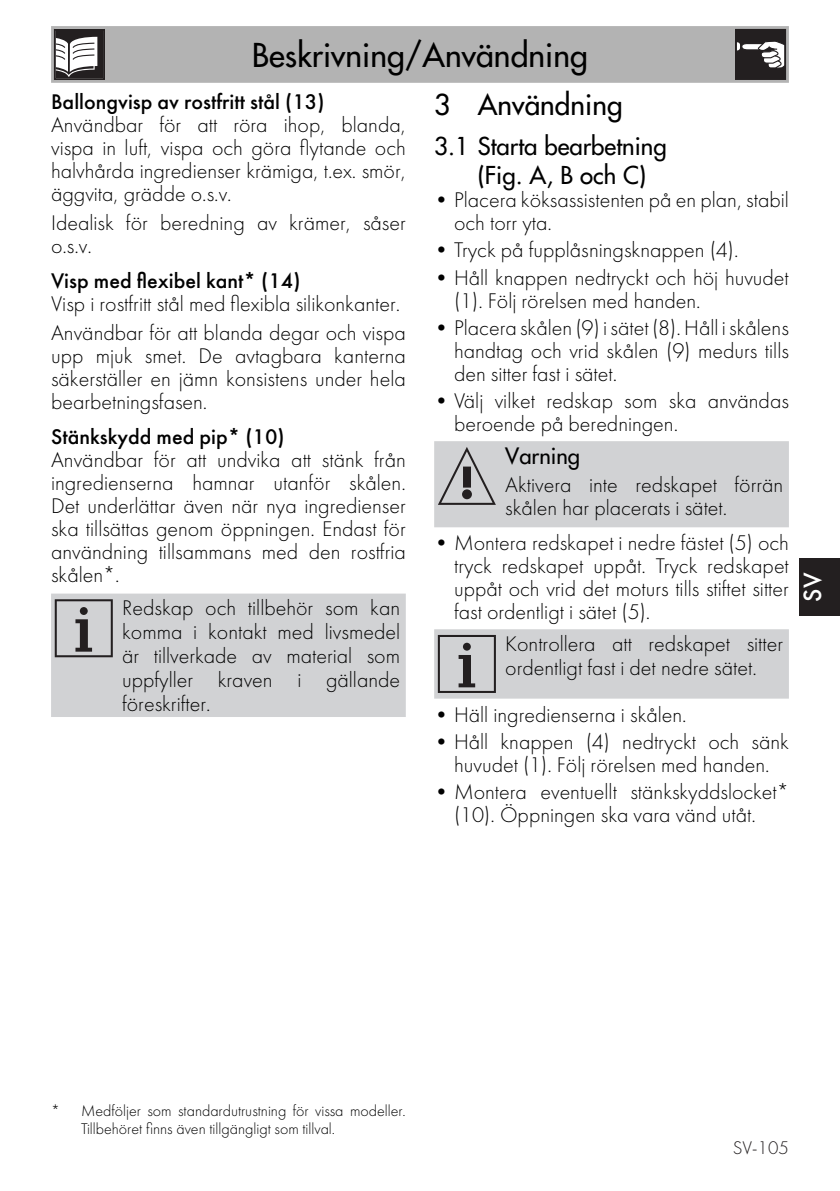
<style>
.page{position:relative;width:840px;height:1191px;background:#fff}
.page>*{position:absolute;margin:0;border:0;box-sizing:border-box;transform-origin:0 0}
.t1{font:32px "Futura";color:#000}
.t2{font:28px "Futura";color:#000}
.t3{font:500 26px "Futura";color:#fff}
.t4{font:24px/28.8px "Futura";color:#000}
.t5{font:300 22px/23px "Futura";color:#000}
.t6{font:500 22px "Futura";color:#000}
.t7{font:22px "Futura";color:#000}
.t8{font:300 19px "Futura";color:#231f20}
.t9{font:300 16px/18px "Futura";color:#000}
</style>
<div class="page">
<div style="left:799px;top:558px;width:40px;height:58px;background:#231f20"></div>
<div style="left:51px;top:26px;width:737px;height:57px;background:#b3b3b3"></div>
<svg style="left:54px;top:29px;width:51px;height:51px"></svg>
<svg style="left:734px;top:29px;width:51px;height:51px;background:#504d4e"></svg>
<div style="left:51px;top:593px;width:354px;height:124px;background:#d1d2d4"></div>
<svg style="left:55px;top:599px;width:58px;height:58px;background:#a8a8a9"></svg>
<div style="left:434px;top:441px;width:354px;height:86px;background:#d1d2d4"></div>
<div style="left:434px;top:629px;width:354px;height:69px;background:#d1d2d4"></div>
<h1 class="t1" style="left:252px;top:34px;width:337px">Beskrivning/Användning</h1>
<p class="t6" style="left:51px;top:88px;width:275px">Ballongvisp av rostfritt stål (13)</p>
<p class="t5" style="left:51px;top:113px;width:356px;text-align:justify">Användbar för att röra ihop, blanda, vispa in luft, vispa och göra flytande och halvhårda ingredienser krämiga, t.ex. smör, äggvita, grädde o.s.v.</p>
<p class="t5" style="left:51px;top:211px;width:356px">Idealisk för beredning av krämer, såser o.s.v.</p>
<p class="t6" style="left:51px;top:267px;width:251px">Visp med flexibel kant* (14)</p>
<p class="t5" style="left:51px;top:290px;width:356px;line-height:28.6px">Visp i rostfritt stål med flexibla silikonkanter.<br>Användbar för att blanda degar och vispa</p>
<p class="t5" style="left:51px;top:344px;width:356px;text-align:justify">upp mjuk smet. De avtagbara kanterna säkerställer en jämn konsistens under hela bearbetningsfasen.</p>
<p class="t6" style="left:51px;top:423px;width:235px">Stänkskydd med pip* (10)</p>
<p class="t5" style="left:51px;top:448px;width:356px;text-align:justify">Användbar för att undvika att stänk från ingredienserna hamnar utanför skålen.<br>Det underlättar även när nya ingredienser ska tillsättas genom öppningen. Endast för användning tillsammans med den rostfria skålen*.</p>
<p class="t5" style="left:122px;top:596px;width:279px;line-height:24px;text-align:justify">Redskap och tillbehör som kan komma i kontakt med livsmedel är tillverkade av material som uppfyller kraven i gällande föreskrifter.</p>
<p class="t2" style="left:434px;top:87px;width:190px">3 Användning</p>
<p class="t4" style="left:477px;top:132px;width:190px;text-indent:-44px">3.1 Starta bearbetning (Fig. A, B och C)</p>
<p class="t5" style="left:454px;top:188px;width:336px;text-indent:-20px">• Placera köksassistenten på en plan, stabil och torr yta.</p>
<p class="t5" style="left:434px;top:239px;width:305px">• Tryck på fupplåsningsknappen (4).</p>
<p class="t5" style="left:454px;top:266px;width:336px;text-indent:-20px">• Håll knappen nedtryckt och höj huvudet (1). Följ rörelsen med handen.</p>
<p class="t5" style="left:454px;top:316px;width:336px;text-align:justify;text-indent:-20px">• Placera skålen (9) i sätet (8). Håll i skålens handtag och vrid skålen (9) medurs tills den sitter fast i sätet.</p>
<p class="t5" style="left:454px;top:389px;width:336px;text-indent:-20px">• Välj vilket redskap som ska användas beroende på beredningen.</p>
<p class="t7" style="left:505px;top:442px;width:76px">Varning</p>
<p class="t5" style="left:505px;top:473px;width:279px">Aktivera inte redskapet förrän skålen har placerats i sätet.</p>
<p class="t5" style="left:454px;top:531px;width:336px;text-align:justify;text-indent:-20px">• Montera redskapet i nedre fästet (5) och tryck redskapet uppåt. Tryck redskapet uppåt och vrid det moturs tills stiftet sitter fast ordentligt i sätet (5).</p>
<p class="t5" style="left:505px;top:632px;width:279px;line-height:24px">Kontrollera att redskapet sitter ordentligt fast i det nedre sätet.</p>
<p class="t5" style="left:434px;top:703px;width:254px">• Häll ingredienserna i skålen.</p>
<p class="t5" style="left:434px;top:730px;width:356px;text-align:center">• Håll knappen (4) nedtryckt och sänk huvudet (1). Följ rörelsen med handen.</p>
<p class="t5" style="left:434px;top:780px;width:356px;text-align:center">• Montera eventuellt stänkskyddslocket* (10). Öppningen ska vara vänd utåt.</p>
<p class="t3" style="left:796px;top:602px;width:31px;rotate:-90deg">SV</p>
<p class="t9" style="left:81px;top:1102px;width:326px;text-indent:-30px">* Medföljer som standardutrustning för vissa modeller.<br>Tillbehöret finns även tillgängligt som tillval.</p>
<p class="t8" style="left:732px;top:1136px;width:58px">SV-105</p>
</div>
